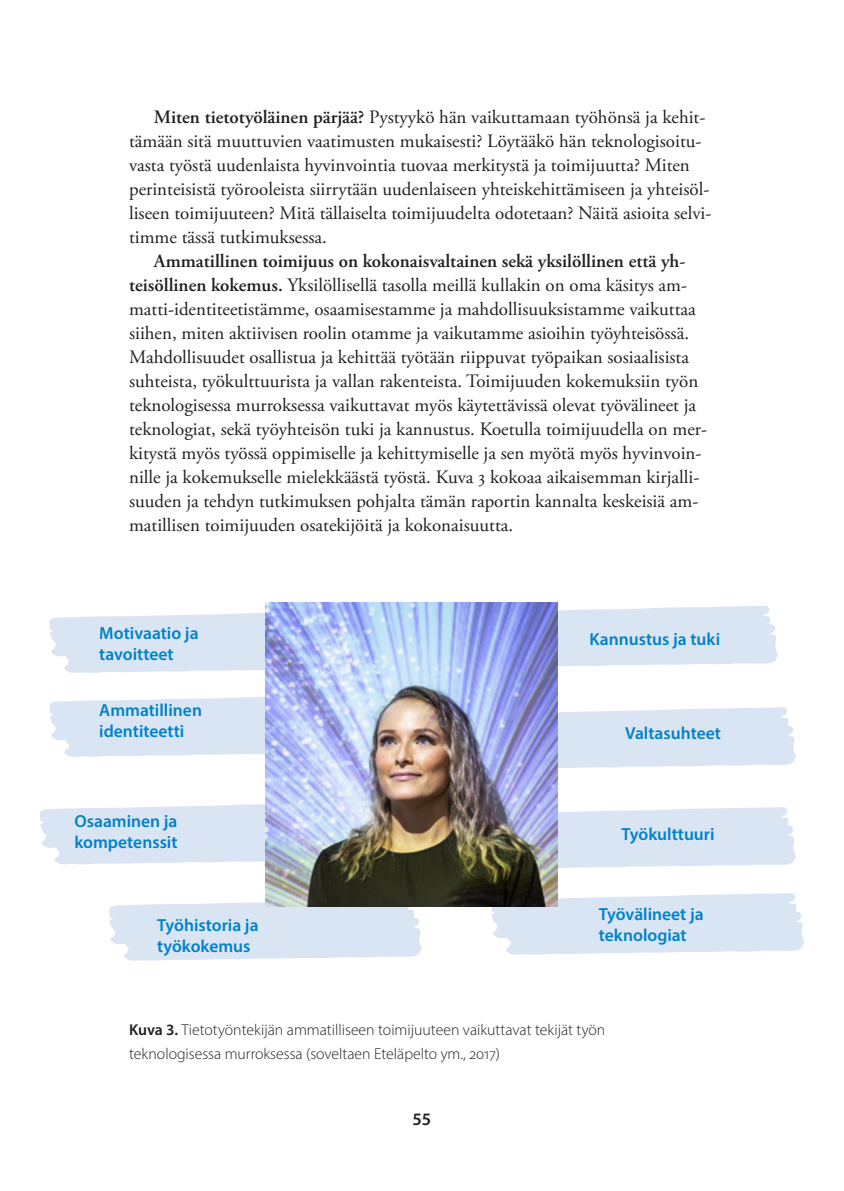
<style>
.page{position:relative;width:844px;height:1191px;background:#fff}
.page>*{position:absolute;margin:0;border:0;box-sizing:border-box;transform-origin:0 0}
.leipä_sis{font:18.9px/24px "Adobe Garamond Pro";color:#231f20}
.t1{font:600 17.5px/21px "Myriad Pro";color:#0081c8}
.t2{font:600 17.5px "Myriad Pro";color:#231f20}
.kuvateksti{font:300 15.75px/24px "Myriad Pro";color:#231f20}
.s1{font-weight:600}
</style>
<div class="page">
<svg style="left:49px;top:697px;width:216px;height:60px;background:#dde7f5"></svg>
<svg style="left:49px;top:613px;width:216px;height:60px;background:#dde7f5"></svg>
<svg style="left:557px;top:605px;width:221px;height:63px;background:#dde7f4"></svg>
<svg style="left:557px;top:706px;width:239px;height:63px;background:#dee7f5"></svg>
<svg style="left:557px;top:806px;width:239px;height:63px;background:#dee7f5"></svg>
<svg style="left:489px;top:892px;width:315px;height:63px;background:#dde7f4"></svg>
<svg style="left:109px;top:902px;width:314px;height:59px;background:#dce6f3"></svg>
<svg style="left:40px;top:804px;width:225px;height:61px;background:#dee7f5"></svg>
<img style="left:265px;top:603px;width:292px;height:303px">
<p class="leipä_sis" style="left:129px;top:106px;width:583px;text-indent:25px"><span class="s1">Miten tietotyöläinen pärjää?</span> Pystyykö hän vaikuttamaan työhönsä ja kehit&shy;tämään sitä muuttuvien vaatimusten mukaisesti? Löytääkö hän teknologisoitu&shy;vasta työstä uudenlaista hyvinvointia tuovaa merkitystä ja toimijuutta? Miten perinteisistä työrooleista siirrytään uudenlaiseen yhteiskehittämiseen ja yhteisöl&shy;liseen toimijuuteen? Mitä tällaiselta toimijuudelta odotetaan? Näitä asioita selvi&shy;timme tässä tutkimuksessa.</p>
<p class="leipä_sis" style="left:129px;top:250px;width:579px;text-indent:25px"><span class="s1">Ammatillinen toimijuus on kokonaisvaltainen sekä yksilöllinen että yh&shy;teisöllinen kokemus.</span> Yksilöllisellä tasolla meillä kullakin on oma käsitys am&shy;matti-identiteetistämme, osaamisestamme ja mahdollisuuksistamme vaikuttaa siihen, miten aktiivisen roolin otamme ja vaikutamme asioihin työyhteisössä.<br>Mahdollisuudet osallistua ja kehittää työtään riippuvat työpaikan sosiaalisista suhteista, työkulttuurista ja vallan rakenteista. Toimijuuden kokemuksiin työn teknologisessa murroksessa vaikuttavat myös käytettävissä olevat työvälineet ja teknologiat, sekä työyhteisön tuki ja kannustus. Koetulla toimijuudella on mer&shy;kitystä myös työssä oppimiselle ja kehittymiselle ja sen myötä myös hyvinvoin&shy;nille ja kokemukselle mielekkäästä työstä. Kuva 3 kokoaa aikaisemman kirjalli&shy;suuden ja tehdyn tutkimuksen pohjalta tämän raportin kannalta keskeisiä am&shy;matillisen toimijuuden osatekijöitä ja kokonaisuutta.</p>
<p class="t1" style="left:99px;top:622px;width:101px">Motivaatio ja tavoitteet</p>
<p class="t1" style="left:99px;top:699px;width:104px">Ammatillinen identiteetti</p>
<p class="t1" style="left:74px;top:810px;width:105px">Osaaminen ja kompetenssit</p>
<p class="t1" style="left:589px;top:628px;width:132px">Kannustus ja tuki</p>
<p class="t1" style="left:625px;top:721px;width:97px">Valtasuhteet</p>
<p class="t1" style="left:621px;top:823px;width:95px">Työkulttuuri</p>
<p class="t1" style="left:157px;top:914px;width:103px">Työhistoria ja työkokemus</p>
<p class="t1" style="left:598px;top:903px;width:106px">Työvälineet ja teknologiat</p>
<p class="kuvateksti" style="left:129px;top:1017px;width:477px"><span class="s1">Kuva 3.</span> Tietotyöntekijän ammatilliseen toimijuuteen vaikuttavat tekijät työn teknologisessa murroksessa (soveltaen Eteläpelto ym., 2017)</p>
<p class="t2" style="left:412px;top:1107px;width:20px">55</p>
</div>
